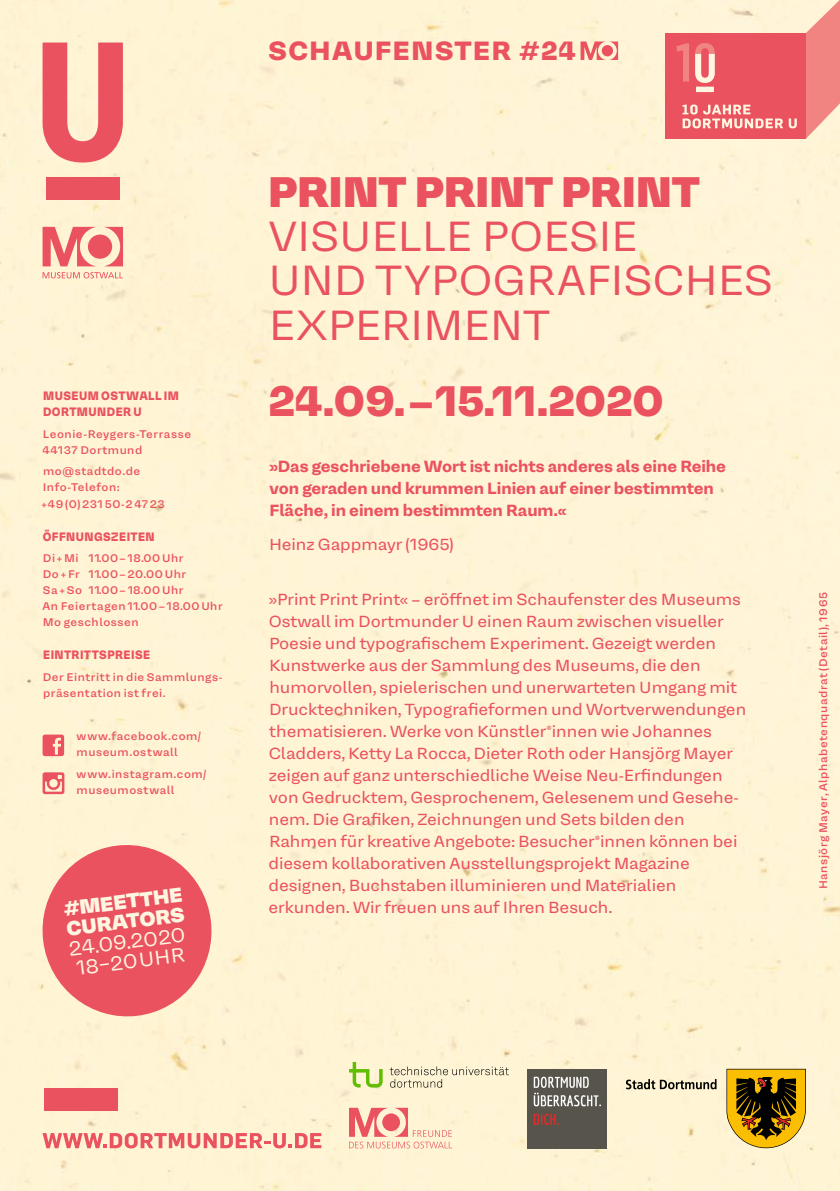
<style>
.page{position:relative;width:840px;height:1191px;background:#fff}
.page>*{position:absolute;margin:0;border:0;box-sizing:border-box;transform-origin:0 0}
.Datum{font:42px/44px "Mena Grotesk";letter-spacing:-.01em;color:#ea525f}
.t1{font:800 42px "Mena Grotesk";color:#ea525f}
.T2___Schaufenster-Ve{font:800 26px "Mena Grotesk";letter-spacing:.06em;color:#ea525f}
.t2{font:20px "Mena Grotesk";color:#fff6e1}
.t3{font:900 20px/20px "Mena Grotesk";color:#fff6e1}
.T1{font:16px/22px "Mena Grotesk";color:#ea525f}
.T1-2{font:700 16px/22px "Mena Grotesk";color:#ea525f}
.Side___Head{font:800 12px/16px "Mena Grotesk";letter-spacing:.04em;color:#ea525f;scale:.9 1}
.Side___Infos{font:500 11px/16px "Mena Grotesk";letter-spacing:.05em;color:#ea525f}
.Credit{font:500 11px "Mena Grotesk";letter-spacing:.05em;color:#ea525f}
.s1{font-weight:900}
</style>
<div class="page">
<div style="left:0;top:0;width:839px;height:1191px;background:#fff4d5"></div>
<svg style="left:580px;top:41px;width:37px;height:19px"></svg>
<svg style="left:43px;top:734px;width:21px;height:22px"></svg>
<svg style="left:43px;top:772px;width:21px;height:22px"></svg>
<div style="left:88px;top:234px;width:24px;height:25px;background:#ea525f;border-radius:50%"></div>
<svg style="left:104px;top:227px;width:19px;height:39px"></svg>
<svg style="left:43px;top:227px;width:53px;height:39px;background:#f2948f"></svg>
<svg style="left:43px;top:272px;width:80px;height:6px"></svg>
<svg style="left:625px;top:1079px;width:91px;height:10px"></svg>
<svg style="left:726px;top:1068px;width:79px;height:80px;background:#997719"></svg>
<svg style="left:43px;top:43px;width:80px;height:119px;background:#f18e8a"></svg>
<div style="left:46px;top:178px;width:73px;height:22px;background:#ea525f"></div>
<div style="left:527px;top:1069px;width:79px;height:79px;background:#57544b"></div>
<svg style="left:533px;top:1113px;width:25px;height:11px"></svg>
<svg style="left:533px;top:1076px;width:67px;height:30px"></svg>
<svg style="left:349px;top:1107px;width:103px;height:41px;background:#f8c5b2"></svg>
<svg style="left:43px;top:1132px;width:278px;height:16px;background:#f4a299"></svg>
<div style="left:45px;top:1088px;width:73px;height:23px;background:#ea525f"></div>
<svg style="left:37px;top:840px;width:179px;height:181px;background:#f08282"></svg>
<svg style="left:349px;top:1062px;width:33px;height:25px"></svg>
<svg style="left:389px;top:1066px;width:119px;height:21px;background:#e5dbbf"></svg>
<svg style="left:805px;top:0;width:34px;height:139px;background:#f49d94"></svg>
<div style="left:665px;top:33px;width:140px;height:106px;background:#ea525f"></div>
<svg style="left:676px;top:43px;width:120px;height:85px"></svg>
<p class="T2___Schaufenster-Ve" style="left:268px;top:33px;width:308px">SCHAUFENSTER #24</p>
<p class="Side___Head" style="left:43px;top:388px;width:152px">MUSEUM OSTWALL IM<br>DORTMUNDER U</p>
<p class="Side___Infos" style="left:42px;top:426px;width:150px">Leonie-Reygers-Terrasse<br>44137 Dortmund</p>
<p class="Side___Infos" style="left:42px;top:463px;width:124px">mo@stadtdo.de<br>Info-Telefon: +49(0)23150-24723</p>
<p class="Side___Head" style="left:43px;top:528px;width:126px">ÖFFNUNGSZEITEN</p>
<p class="Side___Infos" style="left:42px;top:550px;width:181px">Di +Mi 11.00–18.00 Uhr<br>Do + Fr 11.00–20.00 Uhr<br>Sa +So 11.00– 18.00 Uhr<br>An Feiertagen 11.00–18.00 Uhr<br>Mo geschlossen</p>
<p class="Side___Head" style="left:43px;top:647px;width:120px">EINTRITTSPREISE</p>
<p class="Side___Infos" style="left:43px;top:669px;width:180px">Der Eintritt in die Sammlungs&shy;präsentation ist frei.</p>
<p class="Side___Infos" style="left:77px;top:728px;width:126px">www.facebook.com/ museum.ostwall</p>
<p class="Side___Infos" style="left:77px;top:766px;width:131px">www.instagram.com/ museumostwall</p>
<p class="t3" style="left:63px;top:898px;width:120px;rotate:-7deg">#MEETTHE<br>CURATORS</p>
<p class="t2" style="left:67px;top:935px;width:119px;rotate:-7deg">24.09.2020</p>
<p class="t2" style="left:75px;top:954px;width:111px;rotate:-7deg">18–20UHR</p>
<p class="Datum" style="left:268px;top:169px;width:505px"><span class="s1">PRINT PRINT PRINT<br></span>VISUELLE POESIE<br>UND TYPOGRAFISCHES<br>EXPERIMENT</p>
<p class="t1" style="left:268px;top:372px;width:396px">24.09.–15.11.2020</p>
<p class="T1-2" style="left:269px;top:455px;width:458px">»Das geschriebene Wort ist nichts anderes als eine Reihe von geraden und krummen Linien auf einer bestimmten<br>Fläche, in einem bestimmten Raum.«</p>
<p class="T1" style="left:269px;top:532px;width:186px">Heinz Gappmayr (1965)</p>
<p class="T1" style="left:268px;top:588px;width:479px">»Print Print Print« – eröffnet im Schaufenster des Museums Ostwall im Dortmunder U einen Raum zwischen visueller Poesie und typografischem Experiment. Gezeigt werden Kunstwerke aus der Sammlung des Museums, die den humorvollen, spielerischen und unerwarteten Umgang mit Drucktechniken, Typografieformen und Wortverwendungen thematisieren. Werke von Künstler*innen wie Johannes Cladders, Ketty La Rocca, Dieter Roth oder Hansjörg Mayer zeigen auf ganz unterschiedliche Weise Neu-Erfindungen von Gedrucktem, Gesprochenem, Gelesenem und Gesehe&shy;nem. Die Grafiken, Zeichnungen und Sets bilden den Rahmen für kreative Angebote: Besucher*innen können bei diesem kollaborativen Ausstellungsprojekt Magazine designen, Buchstaben illuminieren und Materialien erkunden. Wir freuen uns auf Ihren Besuch.</p>
<p class="Credit" style="left:815px;top:889px;width:298px;rotate:-90deg">Hansjörg Mayer, Alphabetenquadrat (Detail), 1965</p>
</div>
